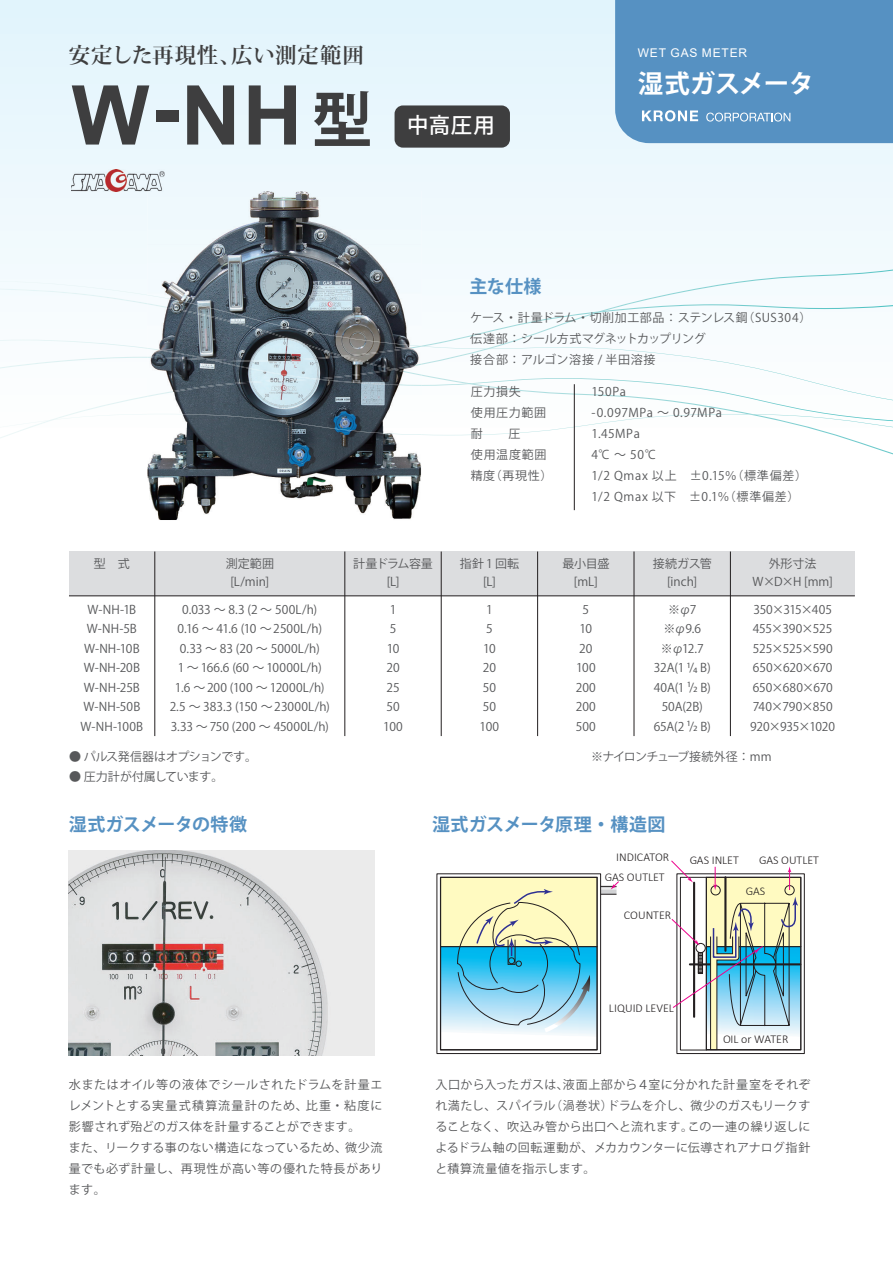
<style>
.page{position:relative;width:893px;height:1263px;background:#fff}
.page>*{position:absolute;margin:0;border:0;box-sizing:border-box;transform-origin:0 0}
.t1{font:700 82.5px "Arial";color:#3e3e3f}
.t2{font:25.5px "Koz Go Pr 6 N Bold 90 msp RKSJ H";letter-spacing:-.025em;color:#fff}
.t3{font:21.45px "Koz Min Pro Bold 90 msp RKSJ H";letter-spacing:.035em;color:#3e3e3f}
.t4{font:21.45px "Koz Go Pro Medium 90 msp RKSJ H";color:#fff}
.t5{font:18px "Koz Go Pro Bold 90 msp RKSJ H";letter-spacing:-.005em;color:#5691c2}
.t6{font:12px/19.5px "Koz Go Pro Regular 90 msp RKSJ H";letter-spacing:.005em;color:#57585a;text-align:center}
.t7{font:12px/19.5px "Koz Go Pro Regular 90 msp RKSJ H";letter-spacing:-.015em;color:#57585a;text-align:center}
.t8{font:12px/21px "Koz Go Pro Regular 90 msp RKSJ H";letter-spacing:.04em;color:#57585a}
.t9{font:12px/21px "Koz Go Pro Regular 90 msp RKSJ H";letter-spacing:.055em;color:#57585a}
.t10{font:300 12px/19.4px "Calibri";color:#231f20}
.t11{font:12px "Koz Go Pro Regular 90 msp RKSJ H";letter-spacing:-.03em;color:#57585a}
.t12{font:12px "Koz Go Pro Regular 90 msp RKSJ H";letter-spacing:-.06em;color:#57585a}
.t13{font:12px "Arial";letter-spacing:.07em;color:#fff}
.t14{font:12px/18px "Koz Go Pro Regular 90 msp RKSJ H";letter-spacing:-.05em;color:#57585a;text-align:center}
.s1{font-family:"Koz Go Pr 6 N Bold 90 msp RKSJ H";font-weight:400;font-size:60px}
</style>
<div class="page">
<img style="left:0;top:0;width:893px;height:511px">
<img style="left:0;top:421px;width:469px;height:18px">
<img style="left:599px;top:270px;width:294px;height:11px">
<img style="left:0;top:400px;width:469px;height:21px">
<img style="left:469px;top:400px;width:424px;height:54px">
<img style="left:0;top:281px;width:893px;height:119px">
<div style="left:615px;top:0;width:278px;height:143px;background:#5691c2"></div>
<div style="left:395px;top:105px;width:115px;height:43px;background:#3e3e3f;border-radius:8px"></div>
<img style="left:147px;top:191px;width:274px;height:329px">
<img style="left:147px;top:414px;width:274px;height:21px">
<img style="left:147px;top:386px;width:274px;height:11px">
<img style="left:147px;top:295px;width:274px;height:8px">
<img style="left:147px;top:376px;width:274px;height:10px">
<img style="left:147px;top:303px;width:274px;height:73px">
<div style="left:69px;top:551px;width:786px;height:45px;background:#dcdddf"></div>
<img style="left:71px;top:169px;width:93px;height:22px">
<hr style="left:69px;top:596px;width:786px;height:1px;background:#231f20">
<hr style="left:730px;top:551px;width:1px;height:185px;background:#231f20">
<hr style="left:634px;top:551px;width:1px;height:185px;background:#231f20">
<hr style="left:537px;top:551px;width:1px;height:185px;background:#231f20">
<hr style="left:441px;top:551px;width:1px;height:185px;background:#231f20">
<hr style="left:345px;top:551px;width:1px;height:185px;background:#231f20">
<hr style="left:155px;top:551px;width:1px;height:185px;background:#231f20">
<svg style="left:436px;top:873px;width:369px;height:181px"></svg>
<svg style="left:671px;top:860px;width:130px;height:191px"></svg>
<svg style="left:441px;top:881px;width:178px;height:168px"></svg>
<div style="left:508px;top:957px;width:7px;height:7px;border:1px solid #231f20;border-radius:50%"></div>
<img style="left:69px;top:850px;width:306px;height:205px">
<hr style="left:574px;top:384px;width:1px;height:126px;background:#231f20">
<h3 class="t3" style="left:69px;top:47px;width:296px">安定した再現性、広い測定範囲</h3>
<h1 class="t1" style="left:71px;top:70px;width:302px">W-NH <span class="s1">型</span></h1>
<h3 class="t4" style="left:407px;top:117px;width:89px">中高圧用</h3>
<p class="t13" style="left:638px;top:46px;width:111px">WET GAS METER</p>
<h2 class="t2" style="left:638px;top:74px;width:178px">湿式ガスメータ</h2>
<h3 class="t5" style="left:469px;top:279px;width:74px">主な仕様</h3>
<p class="t6" style="left:470px;top:309px;width:343px;line-height:21px;text-align:left">ケース・計量ドラム・切削加工部品：ステンレス鋼（SUS304）伝達部：シール方式マグネットカップリング<br>接合部：アルゴン溶接 / 半田溶接</p>
<p class="t9" style="left:471px;top:383px;width:83px">圧力損失<br>使用圧力範囲耐　　圧<br>使用温度範囲精度（再現性）</p>
<p class="t9" style="left:591px;top:383px;width:217px">150Pa<br>-0.097MPa ～ 0.97MPa<br>1.45MPa<br>4℃ ～ 50℃<br>1/2 Qmax 以上　±0.15％（標準偏差）<br>1/2 Qmax 以下　±0.1％（標準偏差）</p>
<p class="t6" style="left:94px;top:556px;width:38px">型　式</p>
<p class="t6" style="left:226px;top:556px;width:50px;line-height:18px">測定範囲[L/min]</p>
<p class="t14" style="left:353px;top:556px;width:81px">計量ドラム容量[L]</p>
<p class="t6" style="left:460px;top:556px;width:61px;line-height:18px">指針1回転[L]</p>
<p class="t6" style="left:562px;top:556px;width:48px;line-height:18px">最小目盛[mL]</p>
<p class="t6" style="left:653px;top:556px;width:60px;line-height:18px">接続ガス管[inch]</p>
<p class="t6" style="left:753px;top:556px;width:82px;line-height:18px">外形寸法<br>W×D×H [mm]</p>
<p class="t6" style="left:170px;top:601px;width:162px">0.033 ～ 8.3 (2 ～ 500L/h)<br>0.16 ～ 41.6 (10 ～ 2500L/h)<br>0.33 ～ 83 (20 ～ 5000L/h)<br>1 ～ 166.6 (60 ～ 10000L/h)<br>1.6 ～ 200 (100 ～ 12000L/h)<br>2.5 ～ 383.3 (150 ～ 23000L/h)<br>3.33 ～ 750 (200 ～ 45000L/h)</p>
<p class="t6" style="left:383px;top:601px;width:21px">1<br>5<br>10<br>20<br>25<br>50<br>100</p>
<p class="t6" style="left:480px;top:601px;width:21px">1<br>5<br>10<br>20<br>50<br>50<br>100</p>
<p class="t6" style="left:576px;top:601px;width:22px">5<br>10<br>20<br>100<br>200<br>200<br>500</p>
<p class="t7" style="left:654px;top:601px;width:59px">※φ7 ※φ9.6 ※φ12.7<br>32A(1 ¹/₄ B)<br>40A(1 ¹/₂ B)<br>50A(2B)<br>65A(2 ¹/₂ B)</p>
<p class="t7" style="left:750px;top:601px;width:86px;text-align:left">350×315×405<br>455×390×525<br>525×525×590<br>650×620×670<br>650×680×670<br>740×790×850<br>920×935×1020</p>
<p class="t6" style="left:81px;top:601px;width:64px">W-NH-1B<br>W-NH-5B<br>W-NH-10B<br>W-NH-20B<br>W-NH-25B<br>W-NH-50B<br>W-NH-100B</p>
<p class="t11" style="left:69px;top:752px;width:190px">● パルス発信器はオプションです。</p>
<p class="t11" style="left:69px;top:771px;width:156px">● 圧力計が付属しています。</p>
<p class="t12" style="left:591px;top:752px;width:182px">※ナイロンチューブ接続外径：mm</p>
<h3 class="t5" style="left:69px;top:817px;width:180px">湿式ガスメータの特徴</h3>
<h3 class="t5" style="left:432px;top:817px;width:235px">湿式ガスメータ原理・構造図</h3>
<p class="t10" style="left:605px;top:849px;width:66px;text-indent:11px">INDICATOR<br>GAS OUTLET</p>
<p class="t10" style="left:690px;top:852px;width:51px">GAS INLET</p>
<p class="t10" style="left:759px;top:852px;width:61px">GAS OUTLET</p>
<p class="t10" style="left:746px;top:882px;width:21px">GAS</p>
<p class="t10" style="left:624px;top:906px;width:49px">COUNTER</p>
<p class="t8" style="left:69px;top:1075px;width:315px">水またはオイル等の液体でシールされたドラムを計量エレメントとする実量式積算流量計のため、比重・粘度に影響されず殆どのガス体を計量することができます。<br>また、リークする事のない構造になっているため、微少流量でも必ず計量し、再現性が高い等の優れた特長があります。</p>
<p class="t10" style="left:609px;top:1000px;width:66px">LIQUID LEVEL</p>
<p class="t10" style="left:723px;top:1030px;width:67px">OIL or WATER</p>
<p class="t6" style="left:435px;top:1075px;width:376px;line-height:21px;text-align:justify">入口から入ったガスは､液面上部から４室に分かれた計量室をそれぞれ満たし、スパイラル（渦巻状）ドラムを介し、微少のガスもリークすることなく、吹込み管から出口へと流れます。この一連の繰り返しによるドラム軸の回転運動が、メカカウンターに伝導されアナログ指針と積算流量値を指示します。</p>
</div>
